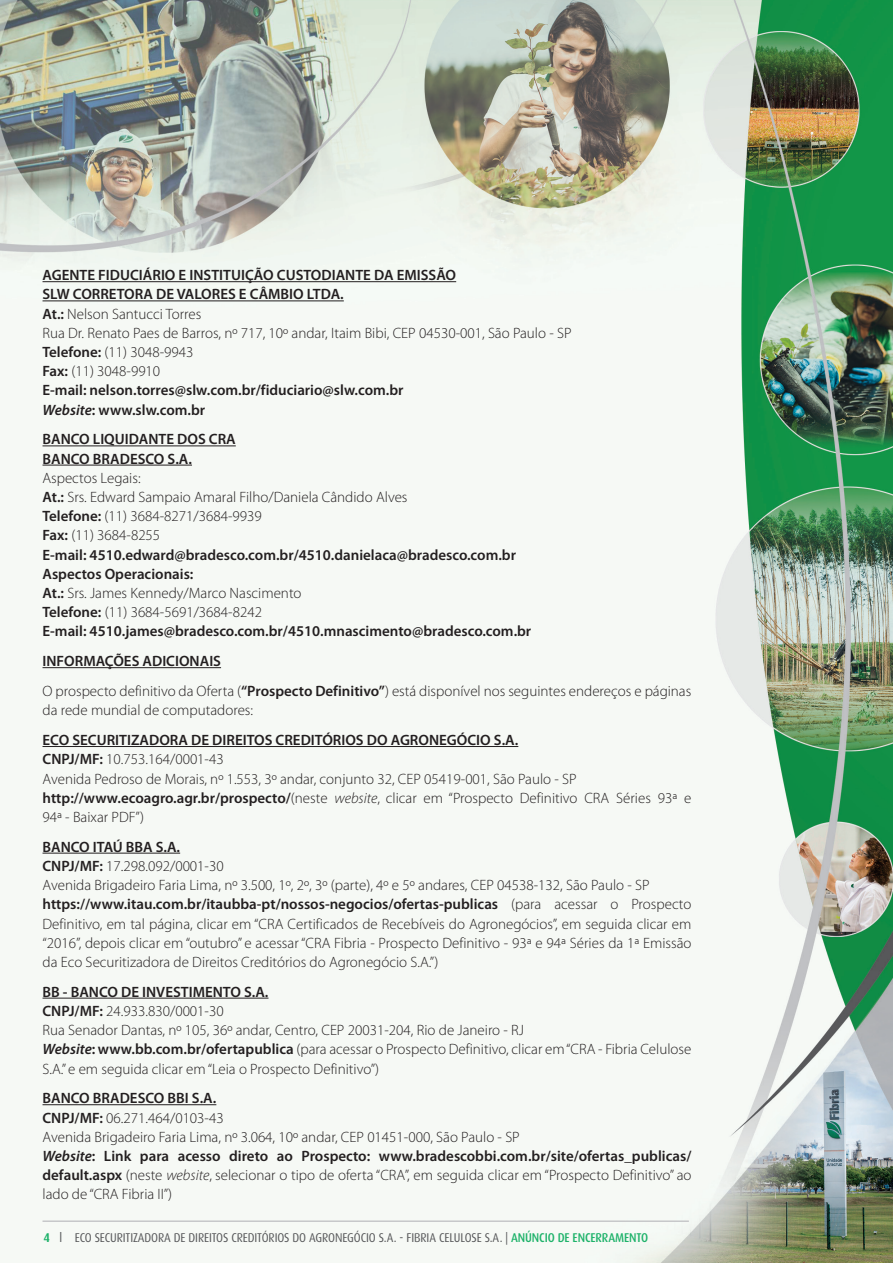
<style>
.page{position:relative;width:893px;height:1263px;background:#fff}
.page>*{position:absolute;margin:0;border:0;box-sizing:border-box;transform-origin:0 0}
.t1{font:300 15px/19.2px "Myriad Pro";color:#231f20}
.t2{font:600 15px/19.2px "Myriad Pro";color:#231f20}
.t3{font:12.75px "Dax";letter-spacing:-.01em;color:#57585a;scale:.9 1}
.s1{font-weight:300}
.s2{font-style:italic}
.s3{font-weight:600}
.s4{font-weight:600;font-style:italic}
.s5{font-weight:700;color:#1eb26a}
.s6{font-weight:500;color:#1eb26a}
</style>
<div class="page">
<img style="left:0;top:0;width:893px;height:1263px">
<hr style="left:43px;top:1220px;width:646px;height:2px;background:#c6c7c9">
<hr style="left:43px;top:281px;width:413px;height:1px;background:#231f20">
<hr style="left:43px;top:300px;width:301px;height:1px;background:#231f20">
<hr style="left:43px;top:445px;width:193px;height:1px;background:#231f20">
<hr style="left:43px;top:465px;width:149px;height:1px;background:#231f20">
<hr style="left:43px;top:667px;width:178px;height:1px;background:#231f20">
<hr style="left:43px;top:746px;width:475px;height:1px;background:#231f20">
<hr style="left:43px;top:853px;width:137px;height:1px;background:#231f20">
<hr style="left:43px;top:998px;width:225px;height:1px;background:#231f20">
<hr style="left:43px;top:1104px;width:173px;height:1px;background:#231f20">
<p class="t2" style="left:43px;top:266px;width:531px">AGENTE FIDUCIÁRIO E INSTITUIÇÃO CUSTODIANTE DA EMISSÃO<br>SLW CORRETORA DE VALORES E CÂMBIO LTDA.<br>At.: <span class="s1">Nelson Santucci Torres<br>Rua Dr. Renato Paes de Barros, nº 717, 10º andar, Itaim Bibi, CEP 04530-001, São Paulo - SP </span>Telefone: <span class="s1">(11) 3048-9943<br></span>Fax: <span class="s1">(11) 3048-9910<br></span>E-mail: nelson.torres@slw.com.br/fiduciario@slw.com.br<br><span class="s2">Website</span>: www.slw.com.br</p>
<p class="t2" style="left:43px;top:430px;width:195px">BANCO LIQUIDANTE DOS CRA<br>BANCO BRADESCO S.A.</p>
<p class="t2" style="left:43px;top:468px;width:490px"><span class="s1">Aspectos Legais:<br></span>At.: <span class="s1">Srs. Edward Sampaio Amaral Filho/Daniela Cândido Alves<br></span>Telefone: <span class="s1">(11) 3684-8271/3684-9939<br></span>Fax: <span class="s1">(11) 3684-8255<br></span>E-mail: 4510.edward@bradesco.com.br/4510.danielaca@bradesco.com.br Aspectos Operacionais:<br>At.: <span class="s1">Srs. James Kennedy/Marco Nascimento<br></span>Telefone: <span class="s1">(11) 3684-5691/3684-8242<br></span>E-mail: 4510.james@bradesco.com.br/4510.mnascimento@bradesco.com.br</p>
<p class="t1" style="left:43px;top:647px;width:650px;line-height:29.8px"><span class="s3">INFORMAÇÕES ADICIONAIS<br></span>O prospecto definitivo da Oferta (<span class="s3">“Prospecto Definitivo”</span>) está disponível nos seguintes endereços e páginas</p>
<p class="t1" style="left:43px;top:701px;width:212px">da rede mundial de computadores:</p>
<p class="t1" style="left:43px;top:731px;width:650px"><span class="s3">ECO SECURITIZADORA DE DIREITOS CREDITÓRIOS DO AGRONEGÓCIO S.A.<br>CNPJ/MF:</span> 10.753.164/0001-43<br>Avenida Pedroso de Morais, nº 1.553, 3º andar, conjunto 32, CEP 05419-001, São Paulo - SP <span class="s3">http://www.ecoagro.agr.br/prospecto/</span>(neste <span class="s2">website</span>, clicar em “Prospecto Definitivo CRA Séries 93ª e 94ª - Baixar PDF”)</p>
<p class="t1" style="left:43px;top:837px;width:650px"><span class="s3">BANCO ITAÚ BBA S.A.<br>CNPJ/MF:</span> 17.298.092/0001-30<br>Avenida Brigadeiro Faria Lima, nº 3.500, 1º, 2º, 3º (parte), 4º e 5º andares, CEP 04538-132, São Paulo - SP <span class="s3">https://www.itau.com.br/itaubba-pt/nossos-negocios/ofertas-publicas</span> (para acessar o Prospecto Definitivo, em tal página, clicar em “CRA Certificados de Recebíveis do Agronegócios”, em seguida clicar em “2016”, depois clicar em “outubro” e acessar “CRA Fibria - Prospecto Definitivo - 93ª e 94ª Séries da 1ª Emissão da Eco Securitizadora de Direitos Creditórios do Agronegócio S.A.”)</p>
<p class="t1" style="left:43px;top:982px;width:650px"><span class="s3">BB - BANCO DE INVESTIMENTO S.A.<br>CNPJ/MF:</span> 24.933.830/0001-30<br>Rua Senador Dantas, nº 105, 36º andar, Centro, CEP 20031-204, Rio de Janeiro - RJ<br><span class="s4">Website</span><span class="s3">: www.bb.com.br/ofertapublica</span> (para acessar o Prospecto Definitivo, clicar em “CRA - Fibria Celulose S.A.” e em seguida clicar em “Leia o Prospecto Definitivo”)</p>
<p class="t1" style="left:43px;top:1089px;width:650px"><span class="s3">BANCO BRADESCO BBI S.A.<br>CNPJ/MF:</span> 06.271.464/0103-43<br>Avenida Brigadeiro Faria Lima, nº 3.064, 10º andar, CEP 01451-000, São Paulo - SP<br><span class="s4">Website</span><span class="s3">: Link para acesso direto ao Prospecto: www.bradescobbi.com.br/site/ofertas_publicas/ default.aspx</span> (neste <span class="s2">website</span>, selecionar o tipo de oferta “CRA”, em seguida clicar em “Prospecto Definitivo” ao lado de “CRA Fibria II”)</p>
<p class="t3" style="left:44px;top:1230px;width:673px"><span class="s5">4</span> l ECO SECURITIZADORA DE DIREITOS CREDITÓRIOS DO AGRONEGÓCIO S.A. - FIBRIA CELULOSE S.A. | <span class="s6">ANÚNCIO DE ENCERRAMENTO</span></p>
</div>
